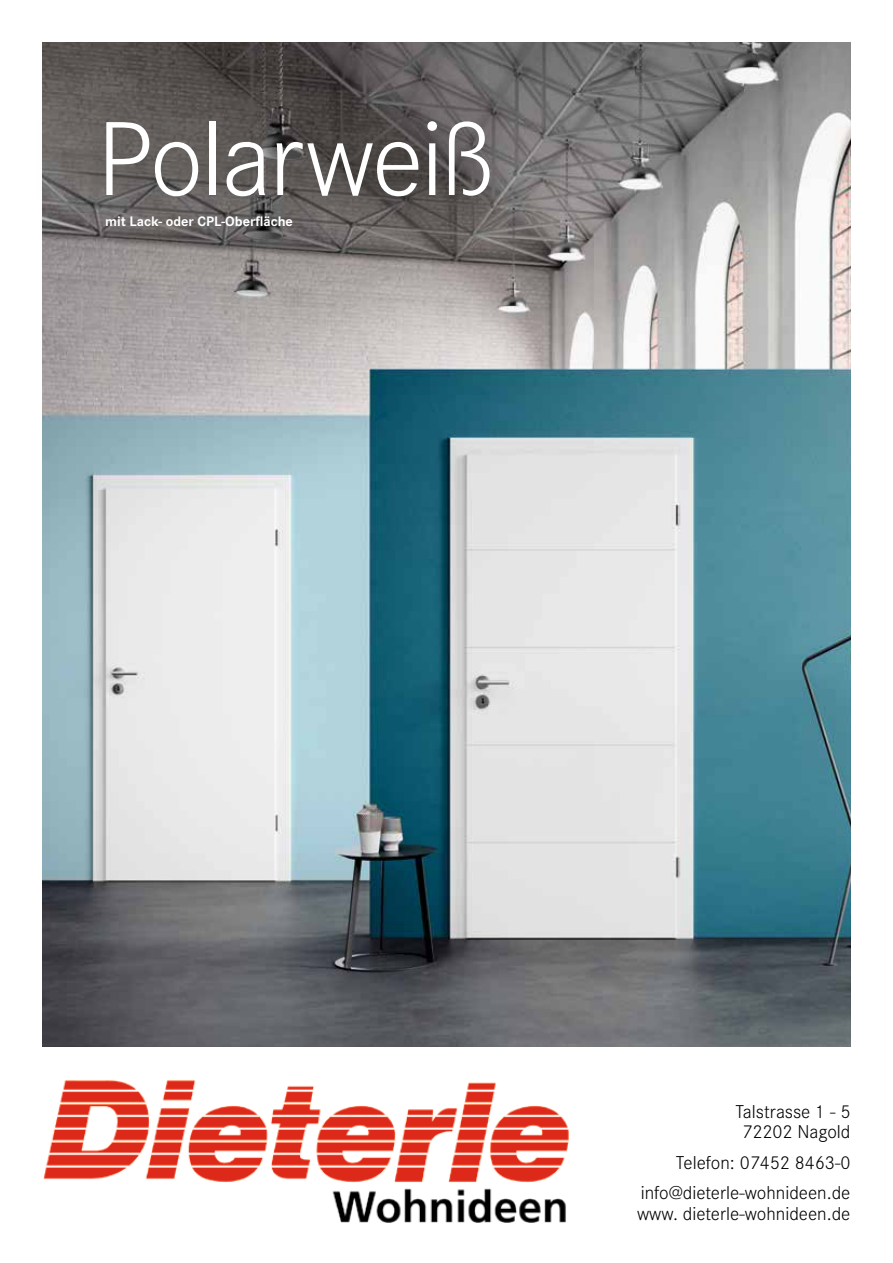
<style>
.page{position:relative;width:893px;height:1263px;background:#fff}
.page>*{position:absolute;margin:0;border:0;box-sizing:border-box;transform-origin:0 0}
.t1{font:300 109.2px "Corporate S";letter-spacing:-.025em;color:#fff}
.t2{font:300 19.35px/20.7px "Corporate S";color:#000;text-align:center}
.t3{font:700 14.25px "Corporate S";color:#fff}
</style>
<div class="page">
<img style="left:43px;top:43px;width:807px;height:1003px">
<div style="left:35px;top:53px;width:523px;height:212px;background:#000;opacity:.75"></div>
<img style="left:43px;top:1080px;width:526px;height:143px">
<h1 class="t1" style="left:97px;top:88px;width:400px">Polarweiß</h1>
<p class="t3" style="left:105px;top:211px;width:189px">mit Lack- oder CPL-Oberfläche</p>
<p class="t2" style="left:735px;top:1100px;width:117px">Talstrasse 1 - 5<br>72202 Nagold</p>
<p class="t2" style="left:641px;top:1146px;width:211px;line-height:30.6px;text-align:right">Telefon: 07452 8463-0 info@dieterle-wohnideen.de</p>
<p class="t2" style="left:637px;top:1203px;width:215px">www. dieterle-wohnideen.de</p>
</div>
